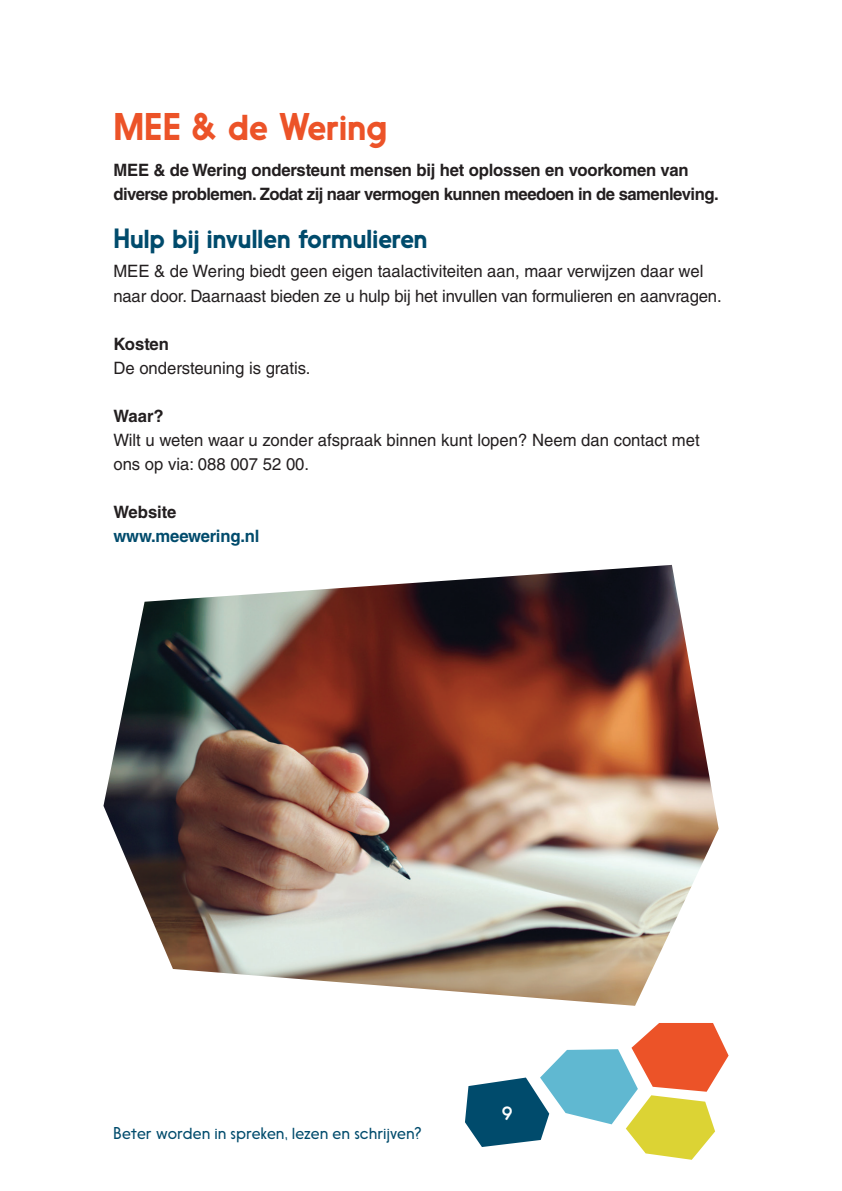
<style>
.page{position:relative;width:842px;height:1191px;background:#fff}
.page>*{position:absolute;margin:0;border:0;box-sizing:border-box;transform-origin:0 0}
.t1{font:500 36px "Nanami Pro";color:#ec5328}
.t2{font:500 26px "Nanami Pro";color:#004b6c}
.t3{font:18px "Nanami Pro";color:#fff}
.t4{font:17px/24px "Helvetica LT Std";color:#231f20}
.t5{font:700 17px/24px "Helvetica LT Std";letter-spacing:-.03em;color:#231f20}
.t6{font:700 17px "Helvetica LT Std";letter-spacing:-.01em;color:#004b6c}
.t7{font:700 17px "Helvetica LT Std";color:#231f20}
.t8{font:300 16px "Nanami Pro";letter-spacing:.025em;color:#004b6c}
</style>
<div class="page">
<svg style="left:465px;top:1023px;width:264px;height:136px"></svg>
<img style="left:103px;top:565px;width:616px;height:440px">
<h1 class="t1" style="left:113px;top:105px;width:275px">MEE &amp; de Wering</h1>
<p class="t5" style="left:113px;top:157px;width:607px">MEE &amp; de Wering ondersteunt mensen bij het oplossen en voorkomen van diverse problemen. Zodat zij naar vermogen kunnen meedoen in de samenleving.</p>
<h2 class="t2" style="left:113px;top:222px;width:315px">Hulp bij invullen formulieren</h2>
<p class="t4" style="left:113px;top:259px;width:610px">MEE &amp; de Wering biedt geen eigen taalactiviteiten aan, maar verwijzen daar wel naar door. Daarnaast bieden ze u hulp bij het invullen van formulieren en aanvragen.</p>
<p class="t5" style="left:113px;top:331px;width:57px">Kosten</p>
<p class="t4" style="left:113px;top:355px;width:199px">De ondersteuning is gratis.</p>
<p class="t5" style="left:113px;top:403px;width:52px">Waar?</p>
<p class="t4" style="left:113px;top:427px;width:588px">Wilt u weten waar u zonder afspraak binnen kunt lopen? Neem dan contact met ons op via: 088 007 52 00.</p>
<p class="t7" style="left:113px;top:501px;width:65px">Website</p>
<p class="t6" style="left:113px;top:525px;width:148px">www.meewering.nl</p>
<p class="t8" style="left:113px;top:1123px;width:310px">Beter worden in spreken, lezen en schrijven?</p>
<p class="t3" style="left:502px;top:1103px;width:12px">9</p>
</div>
